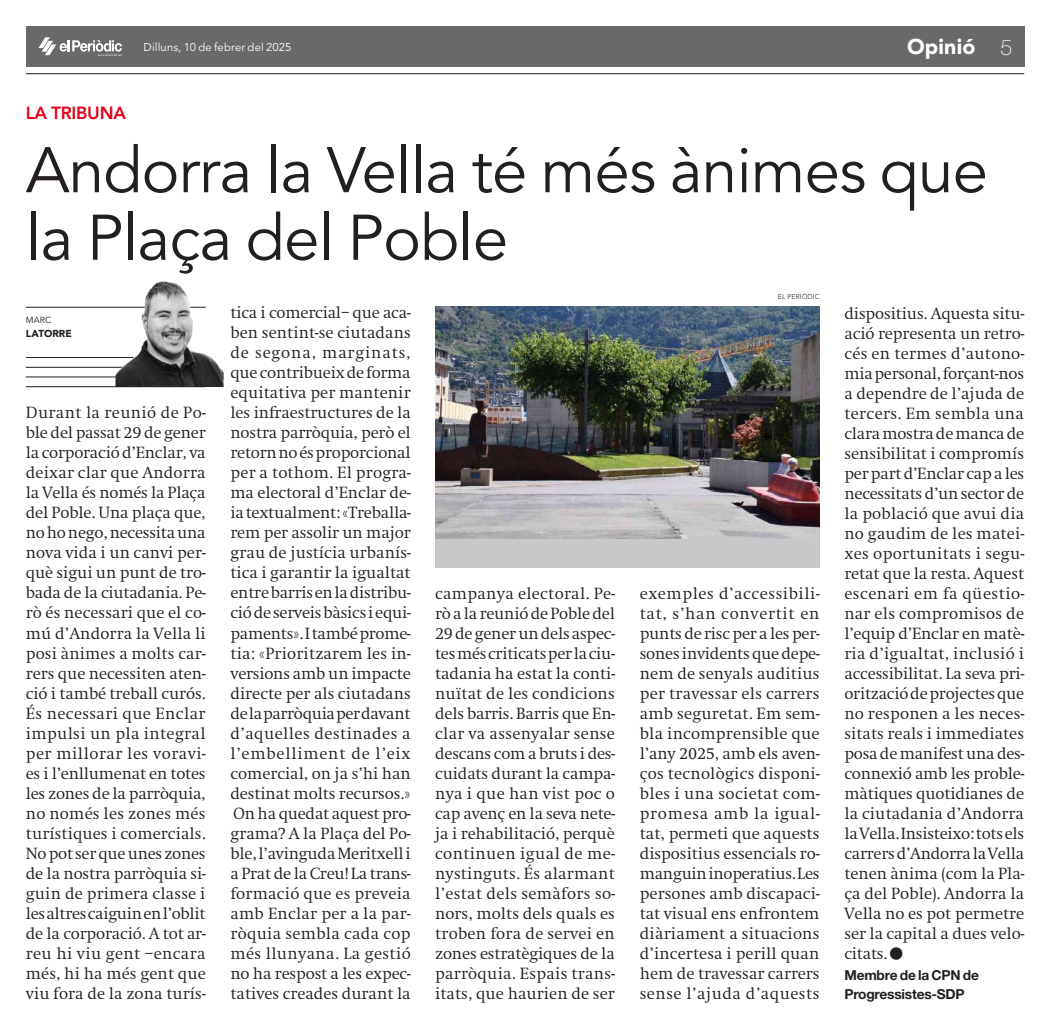
<style>
.page{position:relative;width:1047px;height:1020px;background:#fff}
.page>*{position:absolute;margin:0;border:0;box-sizing:border-box;transform-origin:0 0}
.t1{font:63.75px/67.5px "Avenir LT Std";letter-spacing:-.015em;color:#231f20}
.t2{font:900 21.25px "Avenir LT Std";letter-spacing:.01em;color:#fff}
.t3{font:800 17.5px "Avenir LT Std";letter-spacing:-.015em;color:#e2001a}
.t4{font:300 15.62px/20px "Swift ND Std";letter-spacing:.005em;color:#231f20;text-align:justify}
.t5{font:700 13.75px/18.8px "Helvetica Neue LT Std";letter-spacing:-.015em;color:#231f20}
.t6{font:11.25px "Avenir LT Std";letter-spacing:.015em;color:#fff}
.t7{font:900 10px "Avenir LT Std";letter-spacing:.005em;color:#231f20}
.t8{font:8.75px "Avenir LT Std";color:#231f20}
.t9{font:300 6.88px "Avenir LT Std";letter-spacing:.015em;color:#231f20}
.s1{font-family:"Helvetica Neue LT Std";font-weight:100}
</style>
<div class="page">
<div style="left:26px;top:27px;width:997px;height:40px;background:#696969"></div>
<svg style="left:38px;top:37px;width:84px;height:20px"></svg>
<hr style="left:26px;top:73px;width:997px;height:1px;background:#231f20">
<div style="left:435px;top:307px;width:384px;height:260px;background:#c7c8ca"></div>
<img style="left:435px;top:307px;width:384px;height:231px">
<hr style="left:26px;top:386px;width:179px;height:1px;background:#231f20">
<hr style="left:26px;top:376px;width:179px;height:1px;background:#231f20">
<hr style="left:26px;top:367px;width:179px;height:1px;background:#231f20">
<hr style="left:26px;top:357px;width:179px;height:1px;background:#231f20">
<hr style="left:26px;top:307px;width:179px;height:1px;background:#231f20">
<img style="left:115px;top:281px;width:108px;height:106px">
<p class="t6" style="left:143px;top:41px;width:149px">Dilluns, 10 de febrer del 2025</p>
<h2 class="t2" style="left:906px;top:34px;width:107px">Opinió <span class="s1">5</span></h2>
<p class="t3" style="left:26px;top:103px;width:102px">LA TRIBUNA</p>
<h1 class="t1" style="left:26px;top:138px;width:963px">Andorra la Vella té més ànimes que la Plaça del Poble</h1>
<p class="t8" style="left:26px;top:314px;width:27px">MARC</p>
<p class="t7" style="left:26px;top:327px;width:47px">LATORRE</p>
<p class="t4" style="left:26px;top:403px;width:181px">Durant la reunió de Po&shy;ble del passat 29 de gener la corporació d’Enclar, va deixar clar que Andorra la Vella és només la Plaça del Poble. Una plaça que, no ho nego, necessita una nova vida i un canvi per&shy;què sigui un punt de tro&shy;bada de la ciutadania. Pe&shy;rò és necessari que el co&shy;mú d’Andorra la Vella li posi ànimes a molts car&shy;rers que necessiten aten&shy;ció i també treball curós.<br>És necessari que Enclar impulsi un pla integral per millorar les voravi&shy;es i l’enllumenat en totes les zones de la parròquia, no només les zones més turístiques i comercials.<br>No pot ser que unes zones de la nostra parròquia si&shy;guin de primera classe i les altres caiguin en l’oblit de la corporació. A tot ar&shy;reu hi viu gent –encara més, hi ha més gent que viu fora de la zona turís-</p>
<p class="t4" style="left:230px;top:303px;width:182px">tica i comercial– que aca&shy;ben sentint-se ciutadans de segona, marginats, que contribueix de forma equitativa per mantenir les infraestructures de la nostra parròquia, però el retorn no és proporcional per a tothom. El progra&shy;ma electoral d’Enclar de&shy;ia textualment: «Treballa&shy;rem per assolir un major grau de justícia urbanís&shy;tica i garantir la igualtat entre barris en la distribu&shy;ció de serveis bàsics i equi&shy;paments». I també prome&shy;tia: «Prioritzarem les in&shy;versions amb un impacte directe per als ciutadans de la parròquia per davant d’aquelles destinades a l’embelliment de l’eix comercial, on ja s’hi han destinat molts recursos.» On ha quedat aquest pro&shy;grama? A la Plaça del Po&shy;ble, l’avinguda Meritxell i a Prat de la Creu! La trans&shy;formació que es preveia amb Enclar per a la par&shy;ròquia sembla cada cop més llunyana. La gestió no ha respost a les expec&shy;tatives creades durant la</p>
<p class="t9" style="left:777px;top:293px;width:43px">EL PERIÒDIC</p>
<p class="t4" style="left:435px;top:583px;width:181px">campanya electoral. Pe&shy;rò a la reunió de Poble del 29 de gener un dels aspec&shy;tes més criticats per la ciu&shy;tadania ha estat la conti&shy;nuïtat de les condicions dels barris. Barris que En&shy;clar va assenyalar sense descans com a bruts i des&shy;cuidats durant la campa&shy;nya i que han vist poc o cap avenç en la seva nete&shy;ja i rehabilitació, perquè continuen igual de me&shy;nystinguts. És alarmant l’estat dels semàfors so&shy;nors, molts dels quals es troben fora de servei en zones estratègiques de la parròquia. Espais trans&shy;itats, que haurien de ser</p>
<p class="t4" style="left:639px;top:583px;width:181px">exemples d’accessibili&shy;tat, s’han convertit en punts de risc per a les per&shy;sones invidents que depe&shy;nem de senyals auditius per travessar els carrers amb seguretat. Em sem&shy;bla incomprensible que l’any 2025, amb els aven&shy;ços tecnològics disponi&shy;bles i una societat com&shy;promesa amb la igual&shy;tat, permeti que aquests dispositius essencials ro&shy;manguin inoperatius. Les persones amb discapaci&shy;tat visual ens enfrontem diàriament a situacions d’incertesa i perill quan hem de travessar carrers sense l’ajuda d’aquests</p>
<p class="t4" style="left:844px;top:303px;width:181px">dispositius. Aquesta situ&shy;ació representa un retro&shy;cés en termes d’autono&shy;mia personal, forçant-nos a dependre de l’ajuda de tercers. Em sembla una clara mostra de manca de sensibilitat i compromís per part d’Enclar cap a les necessitats d’un sector de la població que avui dia no gaudim de les matei&shy;xes oportunitats i segu&shy;retat que la resta. Aquest escenari em fa qüestio&shy;nar els compromisos de l’equip d’Enclar en matè&shy;ria d’igualtat, inclusió i accessibilitat. La seva pri&shy;orització de projectes que no responen a les neces&shy;sitats reals i immediates posa de manifest una des&shy;connexió amb les proble&shy;màtiques quotidianes de la ciutadania d’Andorra la Vella. Insisteixo: tots els carrers d’Andorra la Vella tenen ànima (com la Pla&shy;ça del Poble). Andorra la Vella no es pot permetre ser la capital a dues velo&shy;citats.</p>
<p class="t5" style="left:844px;top:965px;width:136px">Membre de la CPN de<br>Progressistes-SDP</p>
</div>
